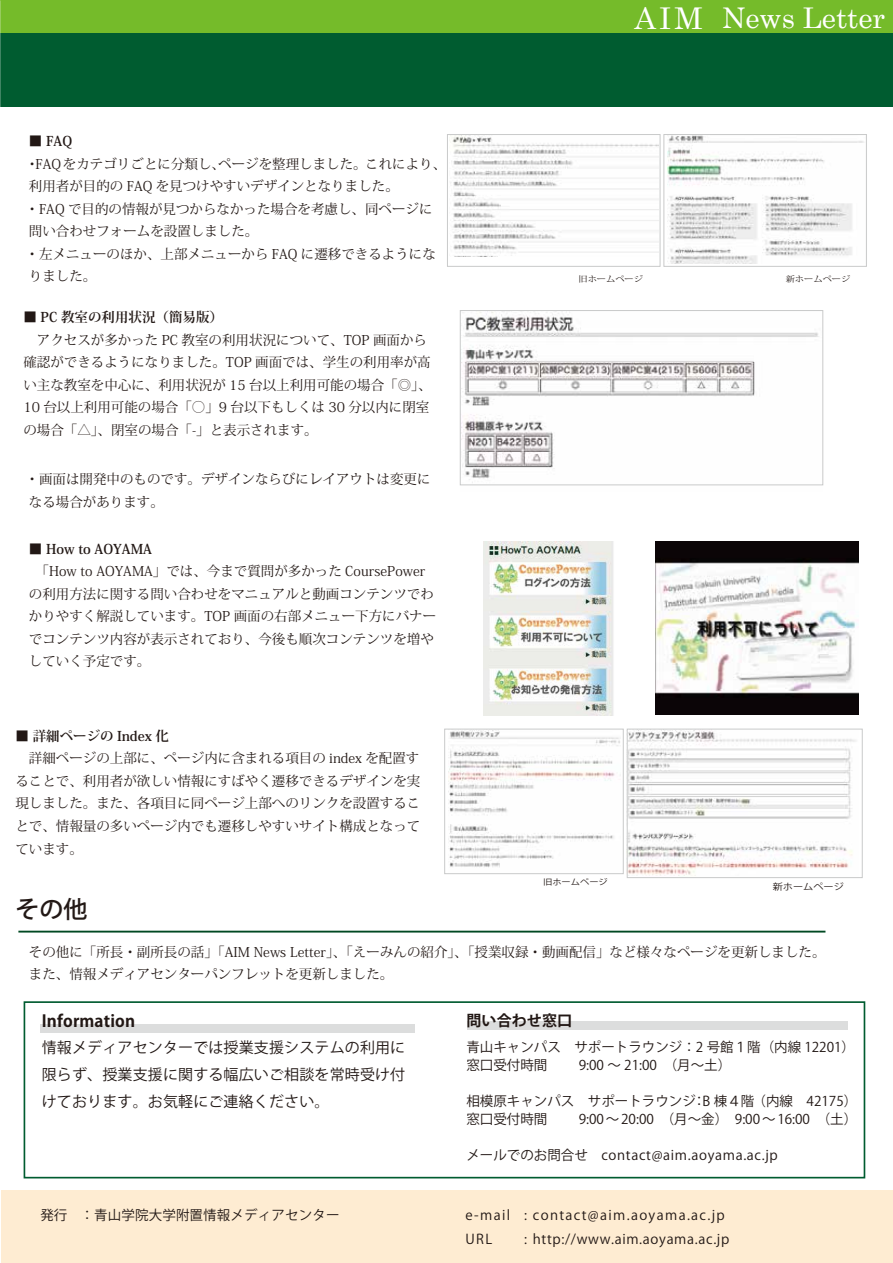
<style>
.page{position:relative;width:893px;height:1263px;background:#fff}
.page>*{position:absolute;margin:0;border:0;box-sizing:border-box;transform-origin:0 0}
.t1{font:28.5px "Century";color:#fff}
.t2{font:500 24px "Koz Go Pro";color:#221815}
.t3{font:700 16.5px "Koz Go Pro";letter-spacing:.01em;color:#221815}
.t4{font:15px/27px "Koz Go Pro";letter-spacing:.01em;color:#221815;text-align:justify}
.t5{font:700 15px "Koz Go Pro";letter-spacing:.01em;color:#221815}
.t6{font:13.5px/22.5px "Koz Min Pro";color:#221815}
.t7{font:13.5px/18px "Koz Go Pro";color:#221815}
.t8{font:13.5px "Koz Go Pro";letter-spacing:.05em;color:#221815}
.t9{font:13.5px/24px "Koz Go Pro";letter-spacing:.1em;color:#221815}
.t10{font:9px "Koz Go Pro";color:#221815;scale:1.13 1}
.t11{font:8.1px "Koz Min Pro";color:#221815;scale:1.13 1}
.t12{font:8.1px "Koz Go Pro";color:#221815;scale:1.13 1}
.s1{font-weight:700}
.s2{font-size:30px}
</style>
<div class="page">
<div style="left:0;top:1191px;width:893px;height:72px;background:#feecd2"></div>
<div style="left:0;top:0;width:893px;height:107px;background:#005c30"></div>
<div style="left:0;top:0;width:893px;height:32px;background:#75bb2a"></div>
<hr style="left:18px;top:931px;width:807px;height:1px;background:#004922">
<div style="left:40px;top:1024px;width:375px;height:9px;background:#dcdddd"></div>
<div style="left:24px;top:1001px;width:841px;height:177px;border:2px solid #005c30"></div>
<div style="left:467px;top:1021px;width:381px;height:9px;background:#dcdddd"></div>
<img style="left:460px;top:312px;width:362px;height:174px">
<img style="left:667px;top:136px;width:197px;height:127px">
<img style="left:449px;top:136px;width:209px;height:120px">
<img style="left:448px;top:731px;width:172px;height:137px">
<img style="left:655px;top:542px;width:203px;height:172px">
<img style="left:484px;top:542px;width:129px;height:174px">
<img style="left:629px;top:731px;width:227px;height:145px">
<div style="left:444px;top:729px;width:180px;height:145px;border:1px solid #c9caca"></div>
<div style="left:627px;top:729px;width:236px;height:149px;border:1px solid #c9caca"></div>
<div style="left:460px;top:310px;width:363px;height:175px;border:1px solid #c9caca"></div>
<div style="left:447px;top:134px;width:213px;height:133px;border:1px solid #c9caca"></div>
<div style="left:663px;top:134px;width:204px;height:133px;border:1px solid #c9caca"></div>
<hr style="left:892px;top:0;width:1px;height:568px;background:#fff">
<hr style="left:892px;top:1097px;width:1px;height:166px;background:#fff">
<p class="t6" style="left:26px;top:130px;width:422px">■ <span class="s1">FAQ<br></span>・FAQをカテゴリごとに分類し、ページを整理しました。これにより、利用者が目的の FAQ を見つけやすいデザインとなりました。<br>・FAQ で目的の情報が見つからなかった場合を考慮し、同ページに問い合わせフォームを設置しました。<br>・左メニューのほか、上部メニューから FAQ に遷移できるようになりました。</p>
<p class="t6" style="left:23px;top:306px;width:410px">■ <span class="s1">PC 教室の利用状況（簡易版）<br></span>　アクセスが多かった PC 教室の利用状況について、TOP 画面から確認ができるようになりました。TOP 画面では、学生の利用率が高い主な教室を中心に、利用状況が 15 台以上利用可能の場合「◎」、<br>10 台以上利用可能の場合「○」9 台以下もしくは 30 分以内に閉室の場合「△」、閉室の場合「-」と表示されます。</p>
<p class="t6" style="left:26px;top:468px;width:406px">・画面は開発中のものです。デザインならびにレイアウトは変更になる場合があります。</p>
<p class="t6" style="left:29px;top:537px;width:409px">■ <span class="s1">How to AOYAMA<br></span>　「How to AOYAMA」では、今まで質問が多かった CoursePowerの利用方法に関する問い合わせをマニュアルと動画コンテンツでわかりやすく解説しています。TOP 画面の右部メニュー下方にバナーでコンテンツ内容が表示されており、今後も順次コンテンツを増やしていく予定です。</p>
<p class="t6" style="left:15px;top:724px;width:406px">■ <span class="s1">詳細ページの Index 化<br></span>　詳細ページの上部に、ページ内に含まれる項目の index を配置することで、利用者が欲しい情報にすばやく遷移できるデザインを実現しました。また、各項目に同ページ上部へのリンクを設置することで、情報量の多いページ内でも遷移しやすいサイト構成となってています。</p>
<h2 class="t2" style="left:15px;top:894px;width:74px">その他</h2>
<h1 class="t1" style="left:634px;top:-6px;width:252px"><span class="s2">AIM</span> News Letter</h1>
<p class="t11" style="left:578px;top:273px;width:59px">旧ホームページ</p>
<p class="t11" style="left:786px;top:273px;width:59px">新ホームページ</p>
<p class="t12" style="left:543px;top:876px;width:59px">旧ホームページ</p>
<p class="t10" style="left:773px;top:881px;width:65px">新ホームページ</p>
<p class="t6" style="left:29px;top:941px;width:798px;line-height:21.8px">その他に「所長・副所長の話」「AIM News Letter」、「えーみんの紹介」、「授業収録・動画配信」など様々なページを更新しました。また、情報メディアセンターパンフレットを更新しました。</p>
<p class="t3" style="left:42px;top:1010px;width:95px">Information</p>
<p class="t4" style="left:42px;top:1034px;width:365px">情報メディアセンターでは授業支援システムの利用に限らず、授業支援に関する幅広いご相談を常時受け付けております。お気軽にご連絡ください。</p>
<p class="t5" style="left:466px;top:1011px;width:107px">問い合わせ窓口</p>
<p class="t7" style="left:466px;top:1038px;width:390px">青山キャンパス　サポートラウンジ：2 号館１階（内線 12201）窓口受付時間</p>
<p class="t7" style="left:579px;top:1056px;width:154px">9:00 ～ 21:00　（月～土）</p>
<p class="t7" style="left:466px;top:1092px;width:392px">相模原キャンパス　サポートラウンジ：B 棟４階（内線　42175）窓口受付時間</p>
<p class="t7" style="left:579px;top:1110px;width:280px">9:00 ～ 20:00　（月～金）　9:00 ～ 16:00　（土）</p>
<p class="t8" style="left:466px;top:1146px;width:313px">メールでのお問合せ　contact@aim.aoyama.ac.jp</p>
<p class="t7" style="left:40px;top:1206px;width:301px">発行 ： 青山学院大学附置情報メディアセンター</p>
<p class="t9" style="left:466px;top:1203px;width:261px">e-mail : contact@aim.aoyama.ac.jp<br>URL</p>
<p class="t8" style="left:524px;top:1230px;width:207px">: http://www.aim.aoyama.ac.jp</p>
</div>
